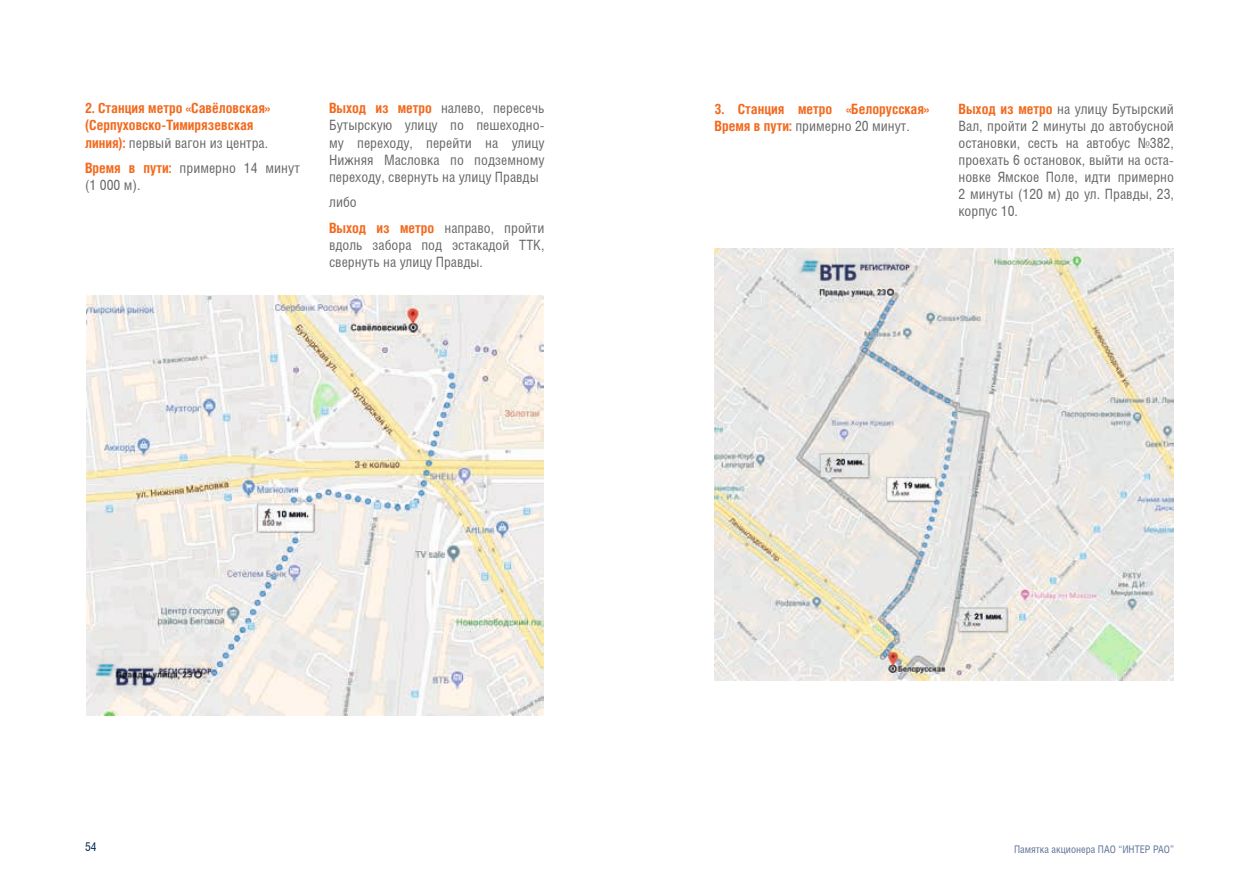
<style>
.page{position:relative;width:1259px;height:893px;background:#fff}
.page>*{position:absolute;margin:0;border:0;box-sizing:border-box;transform-origin:0 0}
.t1{font:14.25px/17.1px "Helios Cond";color:#68686a}
.t2{font:700 14.25px/17.1px "Helios Cond";color:#f26a1f}
.t3{font:12px "Helios Cond";color:#002a54}
.t4{font:10.5px "Helios Cond";color:#607398}
.s1{font-weight:400;color:#68686a}
.s2{font-weight:700;color:#f26a1f}
</style>
<div class="page">
<img style="left:86px;top:296px;width:457px;height:419px">
<img style="left:89px;top:657px;width:136px;height:36px">
<img style="left:714px;top:249px;width:460px;height:432px">
<img style="left:795px;top:254px;width:127px;height:33px">
<p class="t2" style="left:85px;top:99px;width:187px">2. Станция метро «Савёловская» (Серпуховско-Тимирязевская линия): <span class="s1">первый вагон из центра.</span></p>
<p class="t1" style="left:85px;top:159px;width:216px"><span class="s2">Время в пути:</span> примерно 14 минут (1 000 м).</p>
<p class="t1" style="left:329px;top:99px;width:217px;text-align:justify"><span class="s2">Выход из метро</span> налево, пересечь Бутырскую улицу по пешеходно&shy;му переходу, перейти на улицу Нижняя Масловка по подземному переходу, свернуть на улицу Правды</p>
<p class="t1" style="left:329px;top:189px;width:217px;line-height:25.7px">либо<br><span class="s2">Выход из метро</span> направо, пройти</p>
<p class="t1" style="left:329px;top:236px;width:217px">вдоль забора под эстакадой ТТК, свернуть на улицу Правды.</p>
<p class="t2" style="left:714px;top:100px;width:216px">3. Станция метро «Белорусская»<br>Время в пути: <span class="s1">примерно 20 минут.</span></p>
<p class="t1" style="left:958px;top:100px;width:217px;text-align:justify"><span class="s2">Выход из метро</span> на улицу Бутырский Вал, пройти 2 минуты до автобусной остановки, сесть на автобус №382, проехать 6 остановок, выйти на оста&shy;новке Ямское Поле, идти примерно 2 минуты (120 м) до ул. Правды, 23, корпус 10.</p>
<p class="t3" style="left:85px;top:840px;width:13px">54</p>
<p class="t4" style="left:1014px;top:843px;width:161px">Памятка акционера ПАО “ИНТЕР РАО”</p>
</div>
